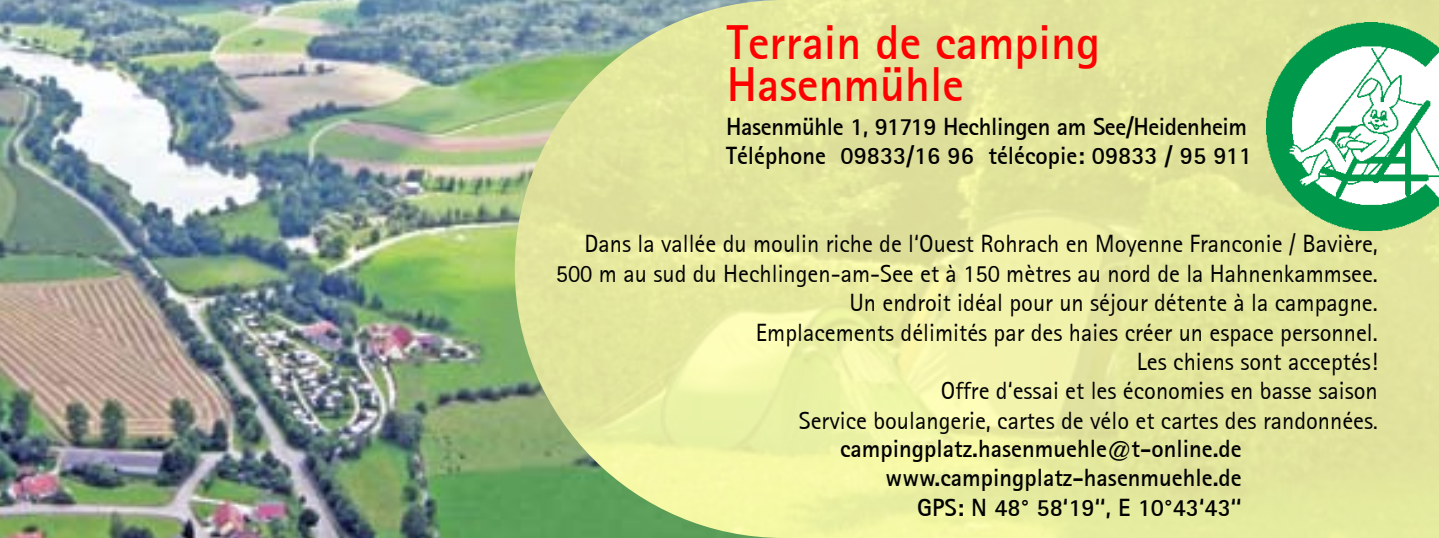
<style>
.page{position:relative;width:1439px;height:538px;background:#fff}
.page>*{position:absolute;margin:0;border:0;box-sizing:border-box;transform-origin:0 0}
.t1{font:700 47.95px/42px "Libre Sans Serif S Si";color:#f00}
.t2{font:24.5px/29.4px "Libre Sans Serif S Si";color:#000;text-align:right}
.t3{font:700 24.5px/29.4px "Libre Sans Serif S Si";color:#000;text-align:right}
.s1{font-size:22.75px}
</style>
<div class="page">
<img style="left:784px;top:0;width:655px;height:538px">
<img style="left:1266px;top:22px;width:173px;height:208px">
<img style="left:0;top:0;width:784px;height:538px">
<h1 class="t1" style="left:727px;top:20px;width:375px">Terrain de camping<br>Hasenmühle</h1>
<p class="t3" style="left:726px;top:111px;width:527px;text-align:left">Hasenmühle 1, 91719 Hechlingen am See/Heidenheim<br>Téléphone 09833/16 96 télécopie: 09833 / 95 911</p>
<p class="t2" style="left:556px;top:229px;width:823px">Dans la vallée du moulin riche de l‘Ouest Rohrach en Moyenne Franconie / Bavière, 500 m au sud du Hechlingen-am-See et à 150 mètres au nord de la Hahnenkammsee.<br>Un endroit idéal pour un séjour détente à la campagne.<br>Emplacements délimités par des haies créer un espace personnel.<br>Les chiens sont acceptés!<br>Offre d‘essai et les économies en basse saison<br>Service boulangerie, cartes de vélo et cartes des randonnées<span class="s1">.</span></p>
<p class="t3" style="left:840px;top:433px;width:403px">campingplatz.hasenmuehle@t-online.de www.campingplatz-hasenmuehle.de<br>GPS: N 48° 58‘19‘‘, E 10°43‘43‘‘</p>
</div>
